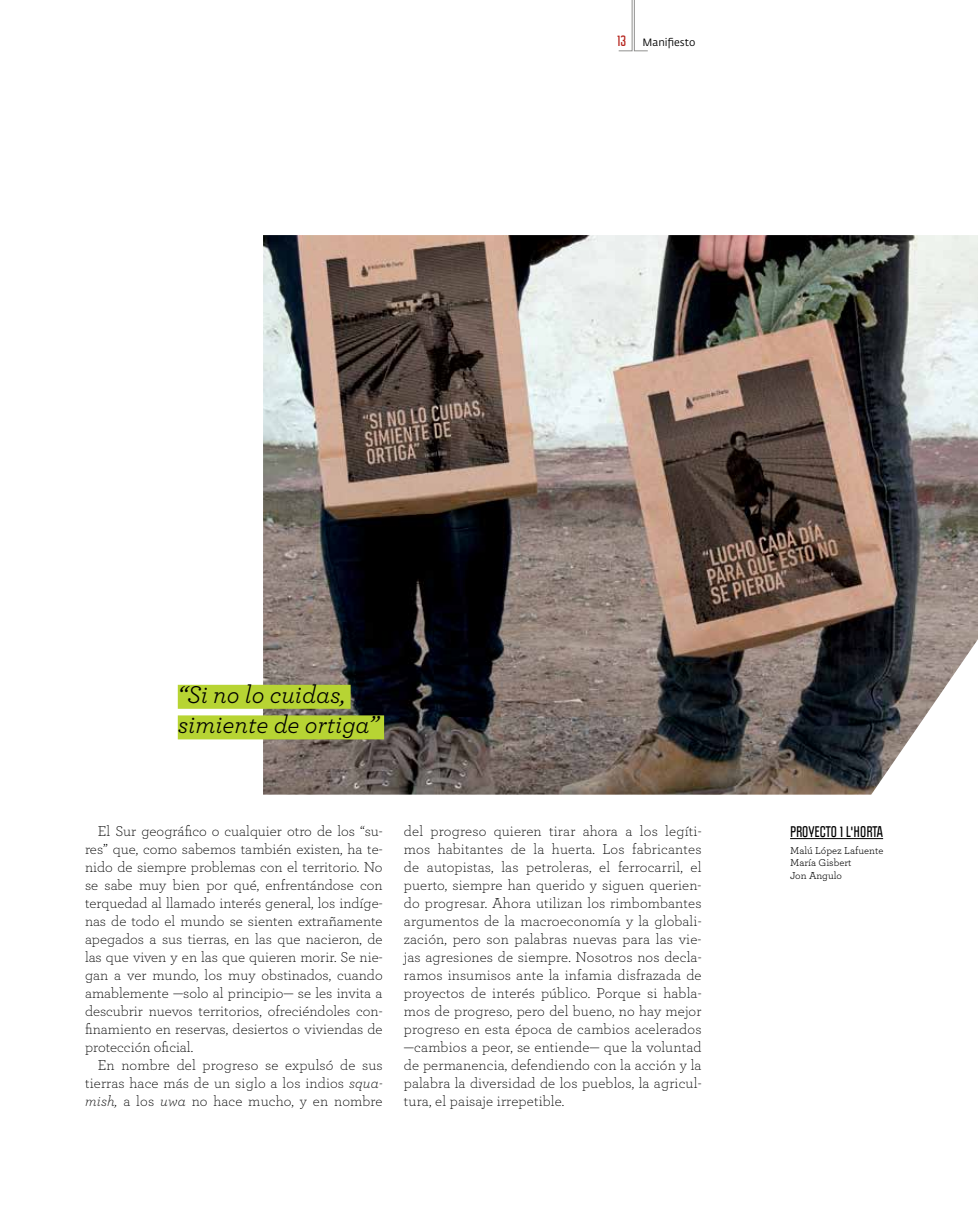
<style>
.page{position:relative;width:978px;height:1212px;background:#fff}
.page>*{position:absolute;margin:0;border:0;box-sizing:border-box;transform-origin:0 0}
.t1{font:italic 25.5px/30.6px "Archer";color:#000}
.t2{font:300 15px/18px "Archer";color:#000;text-align:justify}
.t3{font:700 13.5px "Politica";color:#000}
.t4{font:10.5px/12.6px "Archer";color:#000}
.t5{font:10.5px "Fedra Sans Pro";color:#000}
.s1{font-family:"Politica";font-weight:700;font-size:13.5px;color:#b5231c}
.s2{font-style:italic}
</style>
<div class="page">
<svg style="left:618px;top:0;width:30px;height:51px"></svg>
<img style="left:263px;top:235px;width:715px;height:560px">
<hr style="left:790px;top:838px;width:93px;height:1px;background:#000">
<div style="left:178px;top:685px;width:173px;height:24px;background:#b7d433"></div>
<div style="left:178px;top:715px;width:206px;height:24px;background:#b7d433"></div>
<p class="t5" style="left:617px;top:36px;width:80px"><span class="s1">13</span> Manifiesto</p>
<h1 class="t1" style="left:178px;top:677px;width:202px">“Si no lo cuidas, simiente de ortiga”</h1>
<p class="t2" style="left:85px;top:821px;width:299px;text-indent:13px">El Sur geográfico o cualquier otro de los “su&shy;res” que, como sabemos también existen, ha te&shy;nido de siempre problemas con el territorio. No se sabe muy bien por qué, enfrentándose con terquedad al llamado interés general, los indíge&shy;nas de todo el mundo se sienten extrañamente apegados a sus tierras, en las que nacieron, de las que viven y en las que quieren morir. Se nie&shy;gan a ver mundo, los muy obstinados, cuando amablemente —solo al principio— se les invita a descubrir nuevos territorios, ofreciéndoles con&shy;finamiento en reservas, desiertos o viviendas de protección oficial.</p>
<p class="t2" style="left:85px;top:1055px;width:299px;text-indent:13px">En nombre del progreso se expulsó de sus tierras hace más de un siglo a los indios <span class="s2">squa&shy;mish,</span> a los <span class="s2">uwa</span> no hace mucho, y en nombre</p>
<p class="t2" style="left:404px;top:821px;width:299px">del progreso quieren tirar ahora a los legíti&shy;mos habitantes de la huerta. Los fabricantes de autopistas, las petroleras, el ferrocarril, el puerto, siempre han querido y siguen querien&shy;do progresar. Ahora utilizan los rimbombantes argumentos de la macroeconomía y la globali&shy;zación, pero son palabras nuevas para las vie&shy;jas agresiones de siempre. Nosotros nos decla&shy;ramos insumisos ante la infamia disfrazada de proyectos de interés público. Porque si habla&shy;mos de progreso, pero del bueno, no hay mejor progreso en esta época de cambios acelerados —cambios a peor, se entiende— que la voluntad de permanencia, defendiendo con la acción y la palabra la diversidad de los pueblos, la agricul&shy;tura, el paisaje irrepetible.</p>
<p class="t3" style="left:790px;top:823px;width:95px">PROYECTO 1 L'HORTA</p>
<p class="t4" style="left:790px;top:843px;width:95px">Malú López Lafuente<br>María Gisbert<br>Jon Angulo</p>
</div>
